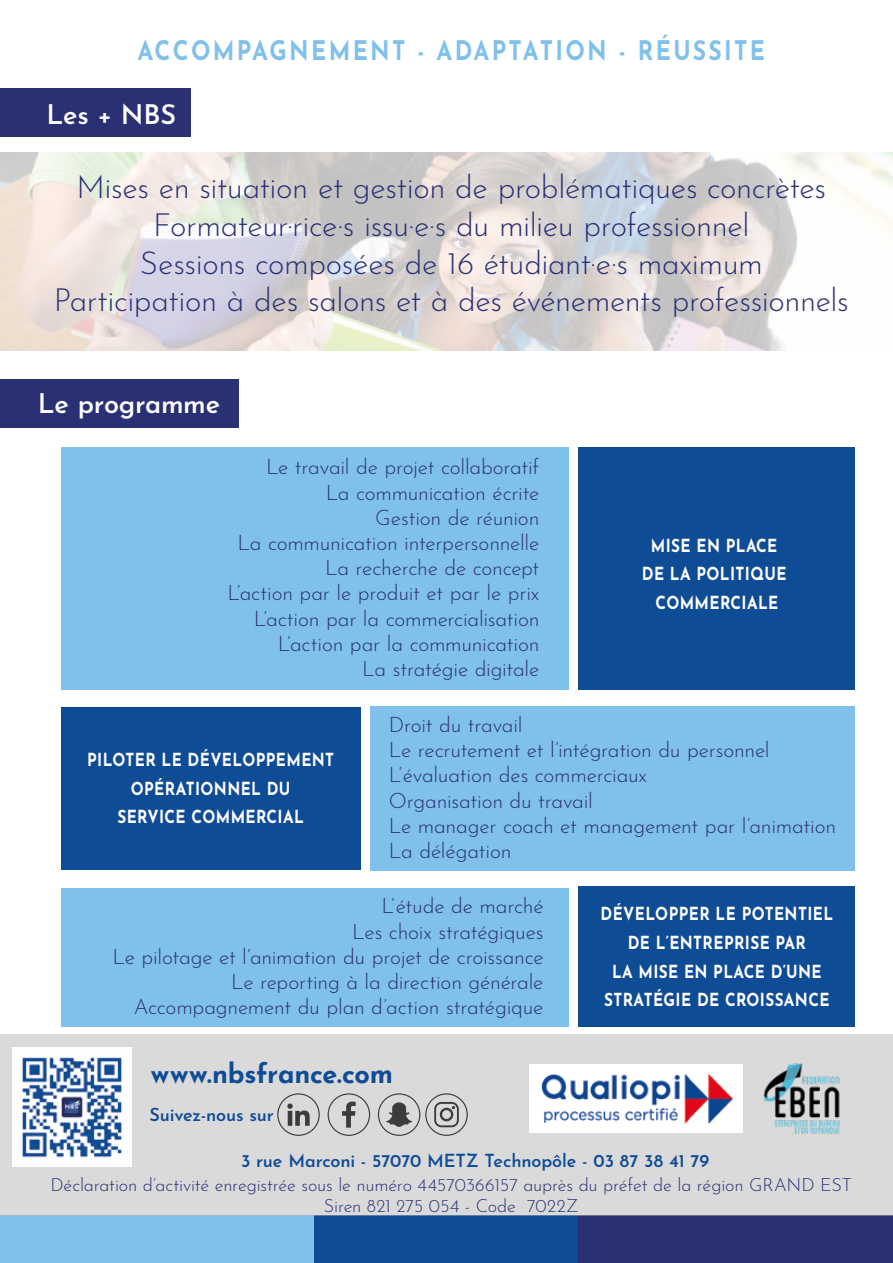
<style>
.page{position:relative;width:893px;height:1263px;background:#fff}
.page>*{position:absolute;margin:0;border:0;box-sizing:border-box;transform-origin:0 0}
.t1{font:300 31.5px/37.8px "Josefin Sans";letter-spacing:-.015em;color:#293074;text-align:center}
.t2{font:700 27px "Josefin Sans";letter-spacing:.1em;color:#80c1eb;scale:.85 1}
.t3{font:600 27px "Josefin Sans";letter-spacing:-.01em;color:#fff}
.t4{font:700 27px "Josefin Sans";letter-spacing:-.01em;color:#0f4c96}
.t5{font:300 21px/25.2px "Josefin Sans";letter-spacing:-.01em;color:#293074;text-align:right}
.t6{font:700 18px/28.7px "Josefin Sans";letter-spacing:.025em;color:#fff;text-align:center;scale:.85 1}
.t7{font:300 18px/21.6px "Josefin Sans";letter-spacing:-.01em;color:#293074;text-align:center}
.t8{font:600 18px "Josefin Sans";letter-spacing:-.005em;color:#0f4c96}
</style>
<div class="page">
<div style="left:0;top:1216px;width:315px;height:47px;background:#80c1eb"></div>
<div style="left:315px;top:1216px;width:264px;height:47px;background:#0f4c96"></div>
<div style="left:579px;top:1216px;width:314px;height:47px;background:#293074"></div>
<div style="left:0;top:1035px;width:893px;height:181px;background:#dadada"></div>
<div style="left:61px;top:707px;width:299px;height:163px;background:#0f4c96"></div>
<div style="left:370px;top:706px;width:485px;height:164px;background:#80c1eb"></div>
<div style="left:61px;top:888px;width:507px;height:138px;background:#80c1eb"></div>
<div style="left:578px;top:886px;width:277px;height:140px;background:#0f4c96"></div>
<div style="left:578px;top:447px;width:277px;height:243px;background:#0f4c96"></div>
<div style="left:61px;top:447px;width:507px;height:243px;background:#80c1eb"></div>
<img style="left:530px;top:1064px;width:212px;height:68px">
<img style="left:763px;top:1063px;width:77px;height:72px">
<img style="left:0;top:152px;width:893px;height:198px">
<div style="left:0;top:379px;width:238px;height:48px;background:#293074"></div>
<div style="left:0;top:89px;width:190px;height:48px;background:#293074"></div>
<div style="left:277px;top:1093px;width:43px;height:43px;border:1px solid #3c3c3b;border-radius:50%"></div>
<svg style="left:287px;top:1103px;width:23px;height:23px"></svg>
<div style="left:328px;top:1093px;width:42px;height:43px;border:1px solid #3c3c3b;border-radius:50%"></div>
<svg style="left:342px;top:1101px;width:14px;height:27px"></svg>
<div style="left:378px;top:1093px;width:42px;height:43px;border:1px solid #3c3c3b;border-radius:50%"></div>
<svg style="left:386px;top:1102px;width:26px;height:25px"></svg>
<div style="left:425px;top:1093px;width:43px;height:43px;border:1px solid #3c3c3b;border-radius:50%"></div>
<svg style="left:434px;top:1102px;width:25px;height:25px"></svg>
<img style="left:13px;top:1048px;width:119px;height:119px">
<p class="t2" style="left:138px;top:27px;width:740px">ACCOMPAGNEMENT - ADAPTATION - RÉUSSITE</p>
<p class="t3" style="left:46px;top:91px;width:131px">Les + NBS</p>
<h1 class="t1" style="left:54px;top:165px;width:796px">Mises en situation et gestion de problématiques concrètes Formateur·rice·s issu·e·s du milieu professionnel<br>Sessions composées de 16 étudiant·e·s maximum<br>Participation à des salons et à des événements professionnels</h1>
<p class="t3" style="left:38px;top:381px;width:184px">Le programme</p>
<p class="t5" style="left:227px;top:452px;width:314px">Le travail de projet collaboratif<br>La communication écrite<br>Gestion de réunion<br>La communication interpersonnelle<br>La recherche de concept<br>L’action par le produit et par le prix<br>L’action par la commercialisation<br>L’action par la communication<br>La stratégie digitale</p>
<p class="t6" style="left:642px;top:528px;width:172px">MISE EN PLACE<br>DE LA POLITIQUE<br>COMMERCIALE</p>
<p class="t5" style="left:389px;top:710px;width:449px;text-align:left">Droit du travail<br>Le recrutement et l’intégration du personnel<br>L’évaluation des commerciaux<br>Organisation du travail<br>Le manager coach et management par l’animation<br>La délégation</p>
<p class="t5" style="left:112px;top:891px;width:433px">L’étude de marché<br>Les choix stratégiques<br>Le pilotage et l’animation du projet de croissance Le reporting à la direction générale Accompagnement du plan d’action stratégique</p>
<p class="t6" style="left:87px;top:743px;width:292px">PILOTER LE DÉVELOPPEMENT<br>OPÉRATIONNEL DU<br>SERVICE COMMERCIAL</p>
<p class="t6" style="left:601px;top:897px;width:275px">DÉVELOPPER LE POTENTIEL<br>DE L’ENTREPRISE PAR<br>LA MISE EN PLACE D’UNE<br>STRATÉGIE DE CROISSANCE</p>
<p class="t4" style="left:151px;top:1049px;width:244px">www.nbsfrance.com</p>
<p class="t8" style="left:149px;top:1099px;width:126px">Suivez-nous sur</p>
<p class="t8" style="left:241px;top:1145px;width:470px">3 rue Marconi - 57070 METZ Technopôle - 03 87 38 41 79</p>
<p class="t7" style="left:50px;top:1172px;width:803px">Déclaration d’activité enregistrée sous le numéro 44570366157 auprès du préfet de la région GRAND EST<br>Siren 821 275 054 - Code 7022Z</p>
</div>
